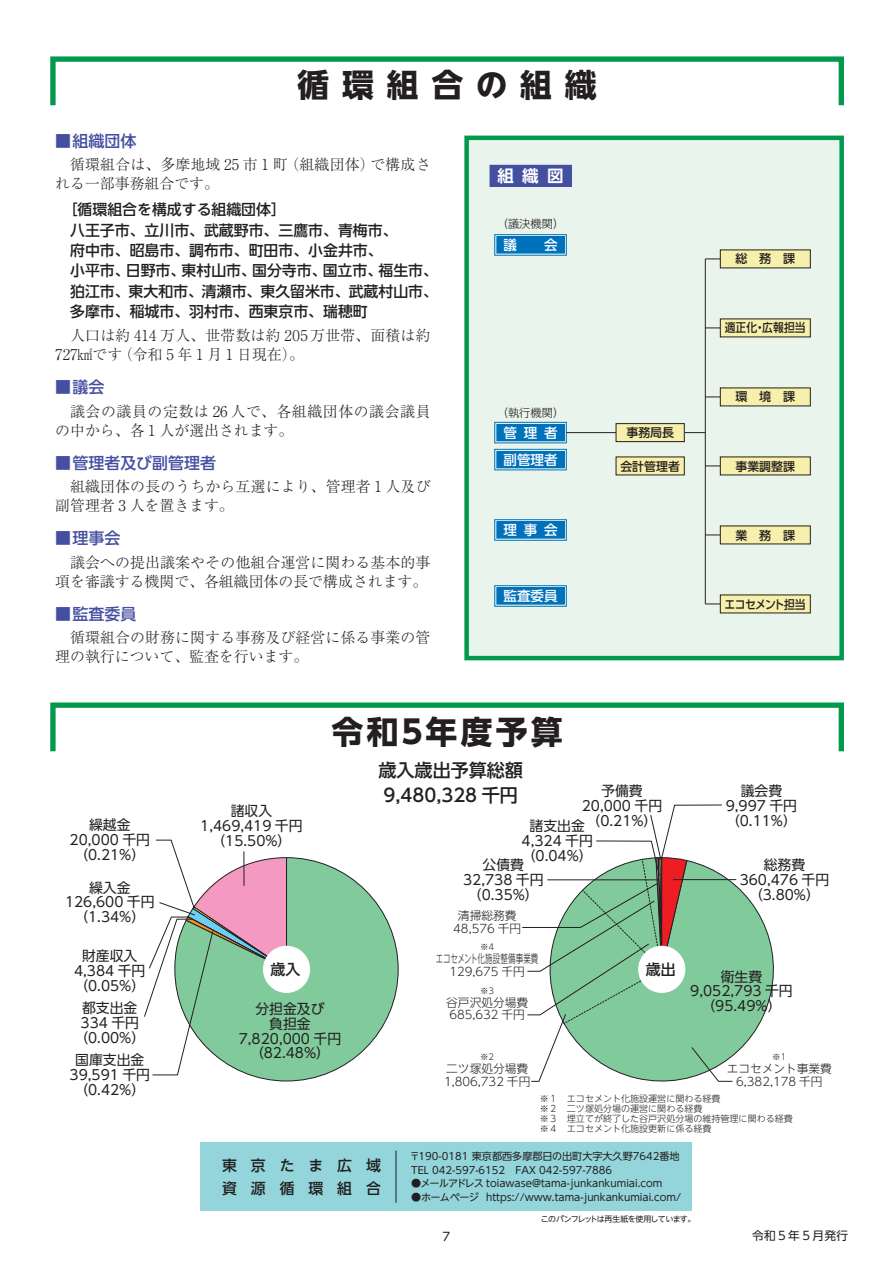
<style>
.page{position:relative;width:893px;height:1263px;background:#fff}
.page>*{position:absolute;margin:0;border:0;box-sizing:border-box;transform-origin:0 0}
.t1{font:700 31.95px "UD Shin Go NT Pr 6 N";letter-spacing:.4em;color:#231f20}
.t2{font:700 31.95px "UD Shin Go NT Pr 6 N";letter-spacing:.1em;color:#231f20}
.t3{font:500 18px/24.5px "UD Shin Go NT Pr 6 N";color:#231f20}
.t4{font:700 16.5px "UD Shin Go Pr 6 N De";color:#fff}
.t5{font:500 15.9px "UD Shin Go NT Pr 6 N";color:#444fa1}
.t6{font:300 14.85px/19.2px "Ryumin Pr 6 N";letter-spacing:.01em;color:#231f20}
.t7{font:500 14.85px/20.4px "UD Shin Go NT Pr 6 N";color:#231f20}
.t8{font:300 14.85px/19.2px "Ryumin Pr 6 N";letter-spacing:.04em;color:#231f20}
.t9{font:500 14.85px/22.4px "UD Shin Go NT Pr 6 N";letter-spacing:.935em;color:#231f20}
.t10{font:13.8px/14.9px "UD Shin Go NT Pr 6 N";color:#231f20;text-align:center}
.t11{font:500 13.5px "UD Shin Go Pr 6 N";letter-spacing:.005em;color:#fff}
.t12{font:500 12px "UD Shin Go Pr 6 N";letter-spacing:.005em;color:#231f20}
.t13{font:500 12px "UD Shin Go Pr 6 N";letter-spacing:.005em;color:#231f20;scale:.9 1}
.t14{font:500 12px "UD Shin Go Pr 6 N";letter-spacing:-.065em;color:#231f20;scale:.9 1}
.t15{font:300 11.7px/12.8px "UD Shin Go NT Pr 6 N";color:#231f20;text-align:center}
.t16{font:300 11.7px/12.8px "UD Shin Go NT Pr 6 N";color:#231f20;text-align:center;scale:.64 1}
.t17{font:11.7px "UD Shin Go NT Pr 6 N";letter-spacing:.03em;color:#231f20}
.t18{font:11.7px "UD Shin M Go Pr 6 N";color:#231f20}
.t19{font:300 11.25px "UD Shin Go Pr 6 N";color:#231f20}
.t20{font:10.05px/13.8px "UD Shin Go NT Pr 6 N";color:#231f20}
.t21{font:300 9px/10.1px "UD Shin Go NT Pr 6 N";color:#231f20}
.t22{font:300 8.55px "UD Shin Go NT Pr 6 N";color:#231f20}
.t23{font:7.95px "UD Shin Go NT Pr 6 N";letter-spacing:-.075em;color:#231f20}
</style>
<div class="page">
<svg style="left:174px;top:857px;width:225px;height:224px"></svg>
<svg style="left:733px;top:879px;width:41px;height:177px"></svg>
<div style="left:50px;top:56px;width:794px;height:52px;border:5px solid #00994e"></div>
<div style="left:50px;top:702px;width:794px;height:52px;border:5px solid #00994e"></div>
<div style="left:201px;top:1142px;width:491px;height:68px;background:#93d5da"></div>
<hr style="left:396px;top:1151px;width:1px;height:51px;background:#231f20">
<div style="left:467px;top:138px;width:375px;height:520px;background:#e9f5ec"></div>
<div style="left:464px;top:136px;width:380px;height:524px;border:4px solid #00994e"></div>
<div style="left:490px;top:165px;width:81px;height:21px;background:#444fa1"></div>
<svg style="left:494px;top:234px;width:73px;height:22px;background:#1e83c2"></svg>
<svg style="left:494px;top:585px;width:73px;height:22px;background:#1e82c2"></svg>
<svg style="left:494px;top:422px;width:73px;height:21px;background:#1e83c2"></svg>
<svg style="left:494px;top:449px;width:73px;height:21px;background:#1e83c2"></svg>
<svg style="left:494px;top:519px;width:73px;height:22px;background:#1e83c2"></svg>
<div style="left:720px;top:250px;width:90px;height:18px;background:#f7f0ad"></div>
<svg style="left:706px;top:259px;width:14px;height:1px"></svg>
<svg style="left:684px;top:432px;width:21px;height:1px"></svg>
<hr style="left:705px;top:259px;width:1px;height:345px;background:#231f20">
<hr style="left:566px;top:432px;width:63px;height:1px;background:#231f20">
<div style="left:616px;top:424px;width:68px;height:18px;background:#f7f0ad"></div>
<div style="left:616px;top:423px;width:68px;height:19px;border:1px solid #231f20"></div>
<div style="left:616px;top:457px;width:68px;height:18px;background:#f7f0ad"></div>
<svg style="left:705px;top:328px;width:15px;height:1px"></svg>
<svg style="left:705px;top:397px;width:15px;height:1px"></svg>
<svg style="left:705px;top:466px;width:15px;height:1px"></svg>
<svg style="left:705px;top:535px;width:15px;height:1px"></svg>
<svg style="left:705px;top:604px;width:15px;height:1px"></svg>
<div style="left:720px;top:319px;width:90px;height:18px;background:#f7f0ad"></div>
<div style="left:720px;top:388px;width:90px;height:18px;background:#f7f0ad"></div>
<div style="left:720px;top:457px;width:90px;height:18px;background:#f7f0ad"></div>
<div style="left:720px;top:526px;width:90px;height:18px;background:#f7f0ad"></div>
<div style="left:720px;top:595px;width:90px;height:18px;background:#f7f0ad"></div>
<div style="left:263px;top:946px;width:47px;height:47px;background:#fff;border-radius:50%"></div>
<hr style="left:673px;top:879px;width:63px;height:1px;background:#231f20">
<svg style="left:522px;top:804px;width:211px;height:278px"></svg>
<svg style="left:144px;top:840px;width:143px;height:235px"></svg>
<h1 class="t1" style="left:297px;top:59px;width:301px">循環組合の組織</h1>
<p class="t5" style="left:55px;top:128px;width:82px">■組織団体</p>
<p class="t6" style="left:55px;top:154px;width:377px;text-indent:15px">循環組合は、多摩地域 25 市 1 町（組織団体）で構成される一部事務組合です。</p>
<p class="t7" style="left:70px;top:198px;width:369px;text-indent:-7px">［循環組合を構成する組織団体］<br>八王子市、立川市、武蔵野市、三鷹市、青梅市、<br>府中市、昭島市、調布市、町田市、小金井市、<br>小平市、日野市、東村山市、国分寺市、国立市、福生市、狛江市、東大和市、清瀬市、東久留米市、武蔵村山市、多摩市、稲城市、羽村市、西東京市、瑞穂町</p>
<p class="t6" style="left:55px;top:325px;width:377px;text-indent:15px">人口は約 414 万人、世帯数は約 205万世帯、面積は約<br>727km2です（令和 5 年 1 月 1 日現在）。</p>
<p class="t5" style="left:55px;top:374px;width:51px">■議会</p>
<p class="t8" style="left:55px;top:401px;width:377px;text-indent:15px">議会の議員の定数は 26 人で、各組織団体の議会議員の中から、各１人が選出されます。</p>
<p class="t5" style="left:55px;top:450px;width:162px">■管理者及び副管理者</p>
<p class="t6" style="left:55px;top:476px;width:377px;text-indent:15px">組織団体の長のうちから互選により、管理者 1 人及び副管理者 3 人を置きます。</p>
<p class="t5" style="left:55px;top:525px;width:67px">■理事会</p>
<p class="t6" style="left:55px;top:552px;width:377px;text-align:right">議会への提出議案やその他組合運営に関わる基本的事項を審議する機関で、各組織団体の長で構成されます。</p>
<p class="t5" style="left:55px;top:601px;width:82px">■監査委員</p>
<p class="t6" style="left:55px;top:627px;width:377px;text-indent:15px">循環組合の財務に関する事務及び経営に係る事業の管理の執行について、監査を行います。</p>
<p class="t4" style="left:497px;top:163px;width:67px">組織図</p>
<p class="t19" style="left:497px;top:214px;width:69px">（議決機関）</p>
<p class="t11" style="left:503px;top:234px;width:15px">議</p>
<p class="t11" style="left:544px;top:234px;width:15px">会</p>
<p class="t19" style="left:497px;top:403px;width:69px">（執行機関）</p>
<p class="t11" style="left:503px;top:449px;width:56px">副管理者</p>
<p class="t11" style="left:503px;top:422px;width:56px">管理者</p>
<p class="t11" style="left:503px;top:519px;width:56px">理事会</p>
<p class="t11" style="left:503px;top:585px;width:56px">監査委員</p>
<h1 class="t2" style="left:332px;top:705px;width:233px">令和５年度予算</h1>
<p class="t12" style="left:735px;top:249px;width:61px">総務課</p>
<p class="t13" style="left:725px;top:318px;width:92px">適正化・広報担当</p>
<p class="t12" style="left:626px;top:423px;width:49px">事務局長</p>
<p class="t12" style="left:735px;top:387px;width:61px">環境課</p>
<p class="t12" style="left:620px;top:456px;width:61px">会計管理者</p>
<p class="t12" style="left:735px;top:456px;width:61px">事業調整課</p>
<p class="t12" style="left:735px;top:525px;width:61px">業務課</p>
<p class="t14" style="left:725px;top:594px;width:91px">エコセメント担当</p>
<p class="t10" style="left:70px;top:817px;width:82px">繰越金<br>20,000 千円（0.21%）</p>
<p class="t10" style="left:65px;top:879px;width:91px">繰入金<br>126,600 千円（1.34%）</p>
<p class="t10" style="left:74px;top:948px;width:73px">財産収入<br>4,384 千円（0.05%）</p>
<p class="t10" style="left:74px;top:1000px;width:72px">都支出金<br>334 千円（0.00%）</p>
<p class="t10" style="left:70px;top:1052px;width:82px">国庫支出金<br>39,591 千円（0.42%）</p>
<p class="t10" style="left:200px;top:803px;width:104px">諸収入<br>1,469,419 千円（15.50%）</p>
<h2 class="t3" style="left:378px;top:757px;width:146px">歳入歳出予算総額<br>9,480,328 千円</h2>
<p class="t10" style="left:601px;top:783px;width:43px">予備費</p>
<p class="t10" style="left:582px;top:798px;width:82px">20,000 千円</p>
<p class="t10" style="left:530px;top:813px;width:129px">諸支出金（0.21%）</p>
<p class="t10" style="left:522px;top:833px;width:73px;text-align:left">4,324 千円（0.04%）</p>
<p class="t10" style="left:463px;top:857px;width:82px">公債費<br>32,738 千円（0.35%）</p>
<p class="t15" style="left:453px;top:908px;width:69px">清掃総務費<br>48,576 千円</p>
<p class="t10" style="left:726px;top:783px;width:73px">議会費<br>9,997 千円（0.11%）</p>
<p class="t10" style="left:740px;top:857px;width:91px">総務費<br>360,476 千円（3.80%）</p>
<p class="t22" style="left:480px;top:940px;width:16px">※4</p>
<p class="t16" style="left:436px;top:952px;width:162px">エコセメント化施設整備事業費<br>129,675 千円</p>
<p class="t7" style="left:271px;top:959px;width:31px">歳入</p>
<p class="t7" style="left:646px;top:959px;width:31px">歳出</p>
<p class="t10" style="left:690px;top:968px;width:104px">衛生費<br>9,052,793 千円（95.49%）</p>
<p class="t22" style="left:480px;top:984px;width:16px">※3</p>
<p class="t15" style="left:446px;top:995px;width:83px;text-align:left">谷戸沢処分場費<br>685,632 千円</p>
<p class="t10" style="left:239px;top:1001px;width:104px">分担金及び<br>負担金<br>7,820,000 千円（82.48%）</p>
<p class="t22" style="left:480px;top:1050px;width:16px">※2</p>
<p class="t15" style="left:444px;top:1061px;width:88px;text-align:left">二ツ塚処分場費<br>1,806,732 千円</p>
<p class="t22" style="left:772px;top:1050px;width:16px">※1</p>
<p class="t15" style="left:727px;top:1061px;width:107px">エコセメント事業費<br>6,382,178 千円</p>
<p class="t21" style="left:540px;top:1093px;width:254px">※１　エコセメント化施設運営に関わる経費<br>※２　二ツ塚処分場の運営に関わる経費<br>※３　埋立てが終了した谷戸沢処分場の維持管理に関わる経費※４　エコセメント化施設更新に係る経費</p>
<p class="t9" style="left:222px;top:1154px;width:160px">東京たま広域資源循環組合</p>
<p class="t20" style="left:410px;top:1149px;width:271px">〒190-0181 東京都西多摩郡日の出町大字大久野7642番地<br>TEL 042-597-6152　FAX 042-597-7886</p>
<p class="t20" style="left:411px;top:1176px;width:253px">●メールアドレス toiawase@tama-junkankumiai.com</p>
<p class="t20" style="left:411px;top:1190px;width:271px">●ホームページ https://www.tama-junkankumiai.com/</p>
<p class="t23" style="left:541px;top:1212px;width:156px">このパンフレットは再生紙を使用しています。</p>
<p class="t18" style="left:443px;top:1227px;width:9px">7</p>
<p class="t17" style="left:752px;top:1225px;width:97px">令和５年５月発行</p>
</div>
